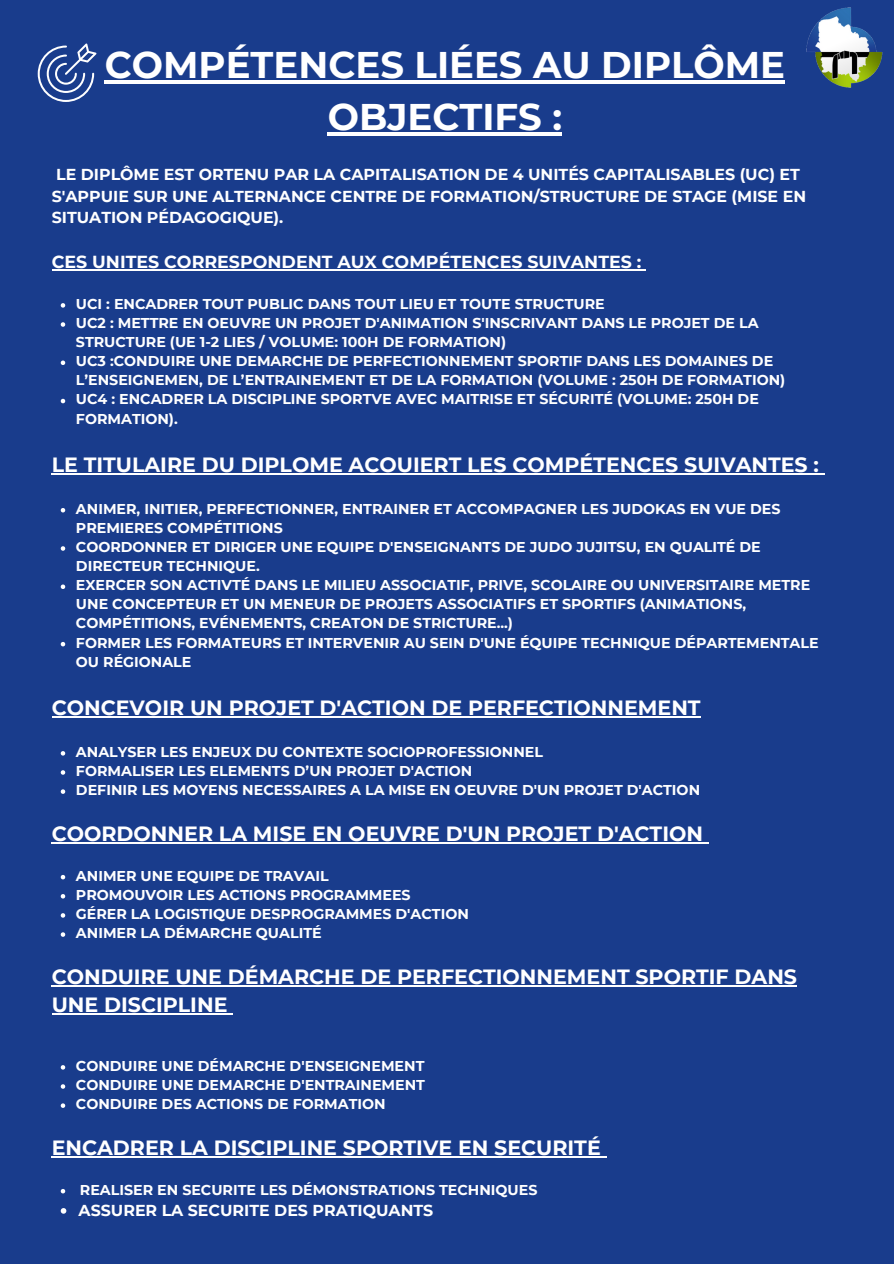
<style>
.page{position:relative;width:894px;height:1264px;background:#fff}
.page>*{position:absolute;margin:0;border:0;box-sizing:border-box;transform-origin:0 0}
.t1{font:700 37.05px/51.8px "Montserrat";color:#fff;text-align:center}
.t2{font:700 20.55px/28.2px "Montserrat";color:#fff}
.t3{font:700 17.4px "Montserrat";color:#fff}
.t4{font:700 15.75px/21.3px "Montserrat";color:#fff}
.t5{font:700 14.25px/19.2px "Montserrat";color:#fff}
</style>
<div class="page">
<div style="left:0;top:0;width:893px;height:1263px;background:#193c8c"></div>
<hr style="left:105px;top:80px;width:680px;height:4px;background:#fff">
<hr style="left:327px;top:132px;width:235px;height:3px;background:#fff">
<hr style="left:52px;top:269px;width:589px;height:1px;background:#fff">
<svg style="left:61px;top:303px;width:4px;height:4px"></svg>
<svg style="left:61px;top:322px;width:4px;height:5px"></svg>
<svg style="left:61px;top:360px;width:4px;height:5px"></svg>
<svg style="left:61px;top:399px;width:4px;height:4px"></svg>
<hr style="left:52px;top:473px;width:766px;height:1px;background:#fff">
<svg style="left:61px;top:508px;width:4px;height:4px"></svg>
<svg style="left:61px;top:546px;width:4px;height:4px"></svg>
<svg style="left:61px;top:584px;width:4px;height:5px"></svg>
<svg style="left:61px;top:642px;width:4px;height:4px"></svg>
<hr style="left:52px;top:716px;width:648px;height:1px;background:#fff">
<svg style="left:61px;top:751px;width:4px;height:4px"></svg>
<svg style="left:61px;top:770px;width:4px;height:4px"></svg>
<svg style="left:61px;top:789px;width:4px;height:4px"></svg>
<hr style="left:52px;top:842px;width:650px;height:1px;background:#fff">
<svg style="left:61px;top:875px;width:4px;height:4px"></svg>
<svg style="left:61px;top:894px;width:4px;height:4px"></svg>
<svg style="left:61px;top:913px;width:4px;height:4px"></svg>
<svg style="left:61px;top:932px;width:4px;height:4px"></svg>
<hr style="left:52px;top:985px;width:744px;height:1px;background:#fff">
<hr style="left:52px;top:1013px;width:175px;height:1px;background:#fff">
<svg style="left:61px;top:1065px;width:4px;height:4px"></svg>
<svg style="left:61px;top:1084px;width:4px;height:4px"></svg>
<svg style="left:61px;top:1103px;width:4px;height:4px"></svg>
<hr style="left:52px;top:1156px;width:548px;height:1px;background:#fff">
<svg style="left:61px;top:1189px;width:4px;height:4px"></svg>
<svg style="left:61px;top:1208px;width:5px;height:5px"></svg>
<img style="left:806px;top:7px;width:77px;height:81px">
<svg style="left:38px;top:43px;width:58px;height:59px"></svg>
<p class="t1" style="left:105px;top:39px;width:681px">COMPÉTENCES LIÉES AU DIPLÔME<br>OBJECTIFS :</p>
<p class="t4" style="left:52px;top:164px;width:755px">LE DIPLÔME EST ORTENU PAR LA CAPITALISATION DE 4 UNITÉS CAPITALISABLES (UC) ET<br>S'APPUIE SUR UNE ALTERNANCE CENTRE DE FORMATION/STRUCTURE DE STAGE (MISE EN<br>SITUATION PÉDAGOGIQUE).</p>
<h1 class="t3" style="left:52px;top:251px;width:591px">CES UNITES CORRESPONDENT AUX COMPÉTENCES SUIVANTES :</h1>
<h3 class="t5" style="left:76px;top:294px;width:530px">UCI : ENCADRER TOUT PUBLIC DANS TOUT LIEU ET TOUTE STRUCTURE</h3>
<h3 class="t5" style="left:76px;top:313px;width:684px">UC2 : METTRE EN OEUVRE UN PROJET D'ANIMATION S'INSCRIVANT DANS LE PROJET DE LA<br>STRUCTURE (UE 1-2 LIES / VOLUME: 100H DE FORMATION)</h3>
<p class="t5" style="left:76px;top:351px;width:710px">UC3 :CONDUIRE UNE DEMARCHE DE PERFECTIONNEMENT SPORTIF DANS LES DOMAINES DE<br>L’ENSEIGNEMEN, DE L’ENTRAINEMENT ET DE LA FORMATION (VOLUME : 250H DE FORMATION)</p>
<p class="t5" style="left:76px;top:390px;width:684px">UC4 : ENCADRER LA DISCIPLINE SPORTVE AVEC MAITRISE ET SÉCURITÉ (VOLUME: 250H DE<br>FORMATION).</p>
<p class="t2" style="left:52px;top:450px;width:768px">LE TITULAIRE DU DIPLOME ACOUIERT LES COMPÉTENCES SUIVANTES :</p>
<p class="t5" style="left:76px;top:499px;width:706px">ANIMER, INITIER, PERFECTIONNER, ENTRAINER ET ACCOMPAGNER LES JUDOKAS EN VUE DES<br>PREMIERES COMPÉTITIONS</p>
<h2 class="t5" style="left:76px;top:537px;width:686px">COORDONNER ET DIRIGER UNE EQUIPE D'ENSEIGNANTS DE JUDO JUJITSU, EN QUALITÉ DE<br>DIRECTEUR TECHNIQUE.</h2>
<p class="t5" style="left:76px;top:575px;width:735px">EXERCER SON ACTIVTÉ DANS LE MILIEU ASSOCIATIF, PRIVE, SCOLAIRE OU UNIVERSITAIRE METRE<br>UNE CONCEPTEUR ET UN MENEUR DE PROJETS ASSOCIATIFS ET SPORTIFS (ANIMATIONS,<br>COMPÉTITIONS, EVÉNEMENTS, CREATON DE STRICTURE...)</p>
<p class="t5" style="left:76px;top:633px;width:744px">FORMER LES FORMATEURS ET INTERVENIR AU SEIN D'UNE ÉQUIPE TECHNIQUE DÉPARTEMENTALE<br>OU RÉGIONALE</p>
<p class="t2" style="left:52px;top:693px;width:650px">CONCEVOIR UN PROJET D'ACTION DE PERFECTIONNEMENT</p>
<p class="t5" style="left:76px;top:742px;width:468px">ANALYSER LES ENJEUX DU CONTEXTE SOCIOPROFESSIONNEL</p>
<h2 class="t5" style="left:76px;top:761px;width:398px">FORMALISER LES ELEMENTS D’UN PROJET D'ACTION</h2>
<p class="t5" style="left:76px;top:780px;width:625px">DEFINIR LES MOYENS NECESSAIRES A LA MISE EN OEUVRE D'UN PROJET D'ACTION</p>
<p class="t2" style="left:52px;top:819px;width:652px">COORDONNER LA MISE EN OEUVRE D'UN PROJET D'ACTION</p>
<p class="t5" style="left:76px;top:865px;width:254px">ANIMER UNE EQUIPE DE TRAVAIL</p>
<h2 class="t5" style="left:76px;top:885px;width:336px">PROMOUVOIR LES ACTIONS PROGRAMMEES</h2>
<p class="t5" style="left:76px;top:904px;width:394px">GÉRER LA LOGISTIQUE DESPROGRAMMES D'ACTION</p>
<p class="t5" style="left:76px;top:923px;width:247px">ANIMER LA DÉMARCHE QUALITÉ</p>
<p class="t2" style="left:52px;top:962px;width:746px">CONDUIRE UNE DÉMARCHE DE PERFECTIONNEMENT SPORTIF DANS<br>UNE DISCIPLINE</p>
<p class="t5" style="left:76px;top:1056px;width:350px">CONDUIRE UNE DÉMARCHE D'ENSEIGNEMENT</p>
<h2 class="t5" style="left:76px;top:1075px;width:350px">CONDUIRE UNE DEMARCHE D'ENTRAINEMENT</h2>
<p class="t5" style="left:76px;top:1094px;width:311px">CONDUIRE DES ACTIONS DE FORMATION</p>
<p class="t2" style="left:52px;top:1133px;width:550px">ENCADRER LA DISCIPLINE SPORTIVE EN SECURITÉ</p>
<p class="t5" style="left:80px;top:1179px;width:459px">REALISER EN SECURITE LES DÉMONSTRATIONS TECHNIQUES</p>
<h2 class="t4" style="left:79px;top:1199px;width:356px">ASSURER LA SECURITE DES PRATIQUANTS</h2>
</div>
